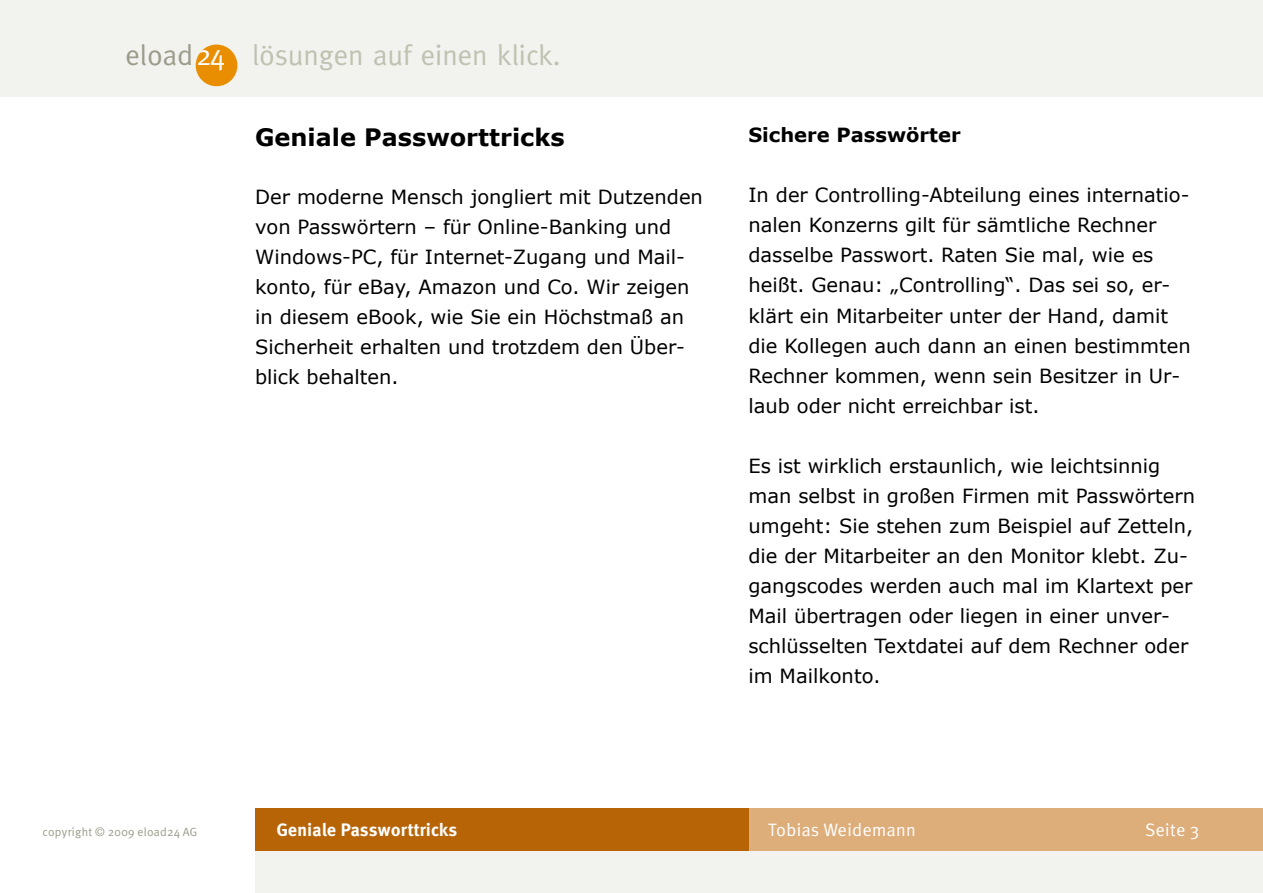
<style>
.page{position:relative;width:1263px;height:893px;background:#fff}
.page>*{position:absolute;margin:0;border:0;box-sizing:border-box;transform-origin:0 0}
.t1{font:28.8px "Meta";color:#bfc1b1}
.t2{font:28.8px "Meta";color:#9c9b8b}
.eload_Überschrift_1{font:700 24px "Verdana";color:#000}
.eload_Standard{font:19.5px/30px "Verdana";color:#000}
.eload_Überschrift_2{font:700 19.5px "Verdana";color:#000}
.t3{font:700 18px "Meta";letter-spacing:.025em;color:#fff}
.t4{font:18px "Meta";letter-spacing:.025em;color:#fff}
.t5{font:12px "Meta";letter-spacing:.025em;color:#9c9b8b}
.s1{color:#fff}
</style>
<div class="page">
<div style="left:255px;top:850px;width:1008px;height:43px;background:#f2f2ef"></div>
<div style="left:1px;top:0;width:1262px;height:97px;background:#f2f2ef"></div>
<div style="left:196px;top:45px;width:41px;height:41px;background:#e88e00;border-radius:50%"></div>
<div style="left:255px;top:808px;width:1008px;height:42px;background:#ddad7a"></div>
<div style="left:255px;top:808px;width:493px;height:42px;background:#b76407"></div>
<p class="t2" style="left:125px;top:39px;width:101px">eload<span class="s1">24</span></p>
<p class="t1" style="left:252px;top:39px;width:310px">lösungen auf einen klick.</p>
<p class="eload_Überschrift_1" style="left:255px;top:122px;width:311px">Geniale Passworttricks</p>
<p class="eload_Standard" style="left:255px;top:181px;width:449px">Der moderne Mensch jongliert mit Dutzenden von Passwörtern – für Online-Banking und Windows-PC, für Internet-Zugang und Mail&shy;konto, für eBay, Amazon und Co. Wir zeigen in diesem eBook, wie Sie ein Höchstmaß an Sicherheit erhalten und trotzdem den Über&shy;blick behalten.</p>
<p class="eload_Überschrift_2" style="left:748px;top:123px;width:214px">Sichere Passwörter</p>
<p class="eload_Standard" style="left:748px;top:180px;width:444px">In der Controlling-Abteilung eines internatio&shy;nalen Konzerns gilt für sämtliche Rechner dasselbe Passwort. Raten Sie mal, wie es heißt. Genau: „Controlling“. Das sei so, er&shy;klärt ein Mitarbeiter unter der Hand, damit die Kollegen auch dann an einen bestimmten Rechner kommen, wenn sein Besitzer in Ur&shy;laub oder nicht erreichbar ist.</p>
<p class="eload_Standard" style="left:748px;top:450px;width:448px">Es ist wirklich erstaunlich, wie leichtsinnig man selbst in großen Firmen mit Passwörtern umgeht: Sie stehen zum Beispiel auf Zetteln, die der Mitarbeiter an den Monitor klebt. Zu&shy;gangscodes werden auch mal im Klartext per Mail übertragen oder liegen in einer unver&shy;schlüsselten Textdatei auf dem Rechner oder im Mailkonto.</p>
<p class="t5" style="left:43px;top:825px;width:156px">copyright © 2009 eload24 AG</p>
<p class="t3" style="left:277px;top:819px;width:182px">Geniale Passworttricks</p>
<p class="t4" style="left:768px;top:820px;width:149px">Tobias Weidemann</p>
<p class="t4" style="left:1145px;top:820px;width:55px">Seite 3</p>
</div>
